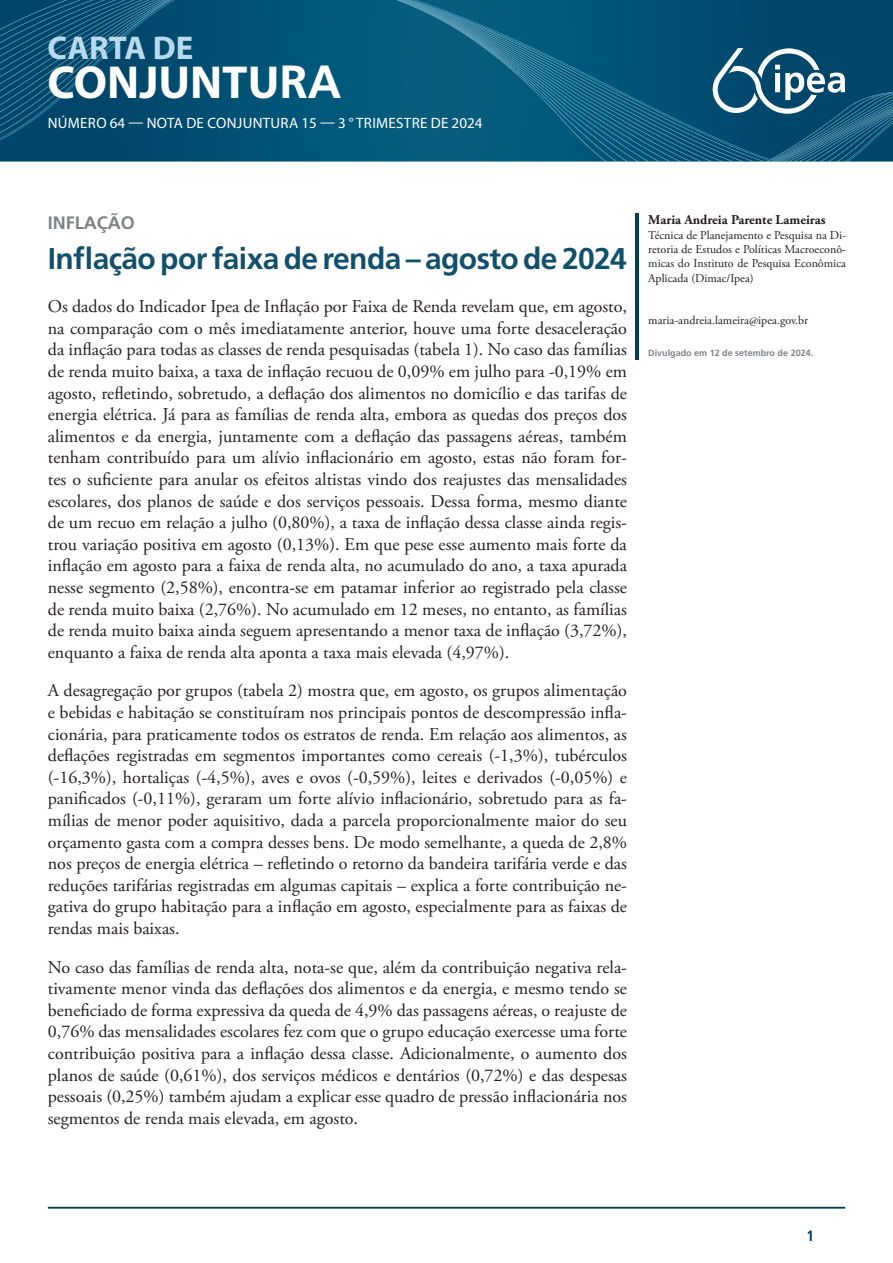
<style>
.page{position:relative;width:893px;height:1263px;background:#fff}
.page>*{position:absolute;margin:0;border:0;box-sizing:border-box;transform-origin:0 0}
.t1{font:700 46.5px "Myriad Pro";color:#fff}
.t2{font:700 33px "Myriad Pro";color:#b9d9ed}
.titulo-principal{font:700 30px "Frutiger LT Pro";letter-spacing:-.02em;color:#11506d}
.corpo_de_texto{font:18px/21.6px "Adobe Garamond Pro";color:#231f20;text-align:justify}
.titulo-sessao{font:700 18px "Frutiger LT Pro";color:#808285}
.t3{font:15px "Myriad Pro";letter-spacing:.02em;color:#fff}
.t4{font:700 condensed 15px "Frutiger LT Pro";color:#013d59}
.nome_autor{font:700 13.5px "Adobe Garamond Pro";color:#231f20}
.cargo_autor{font:12px/14.4px "Adobe Garamond Pro";color:#231f20;text-align:justify}
.email_autor{font:12px "Adobe Garamond Pro";color:#231f20}
.Data_publicação{font:700 9px "Frutiger LT Pro";color:#808285}
.s1{font-family:"Frutiger LT Pro"}
</style>
<div class="page">
<hr style="left:48px;top:1207px;width:797px;height:1px;background:#013d59">
<div style="left:777px;top:0;width:116px;height:48px;background:#00466b"></div>
<svg style="left:0;top:0;width:410px;height:162px;background:#015477"></svg>
<svg style="left:0;top:0;width:174px;height:140px;background:#084e72"></svg>
<svg style="left:410px;top:0;width:367px;height:162px;background:#095b7d"></svg>
<svg style="left:713px;top:48px;width:180px;height:114px;background:#256383"></svg>
<hr style="left:635px;top:213px;width:3px;height:146px;background:#013d59">
<h2 class="t2" style="left:48px;top:26px;width:147px">CARTA DE</h2>
<h1 class="t1" style="left:48px;top:52px;width:295px">CONJUNTU<span class="s1">RA</span></h1>
<p class="t3" style="left:48px;top:114px;width:436px">NÚMERO 64 — NOTA DE CONJUNTURA 15 — 3 ° TRIMESTRE DE 2024</p>
<p class="titulo-sessao" style="left:48px;top:212px;width:88px">INFLAÇÃO</p>
<p class="titulo-principal" style="left:48px;top:241px;width:581px">Inflação por faixa de renda – agosto de 2024</p>
<p class="corpo_de_texto" style="left:48px;top:296px;width:581px">Os dados do Indicador Ipea de Inflação por Faixa de Renda revelam que, em agosto, na comparação com o mês imediatamente anterior, houve uma forte desaceleração da inflação para todas as classes de renda pesquisadas (tabela 1). No caso das famílias de renda muito baixa, a taxa de inflação recuou de 0,09% em julho para -0,19% em agosto, refletindo, sobretudo, a deflação dos alimentos no domicílio e das tarifas de energia elétrica. Já para as famílias de renda alta, embora as quedas dos preços dos alimentos e da energia, juntamente com a deflação das passagens aéreas, também tenham contribuído para um alívio inflacionário em agosto, estas não foram for&shy;tes o suficiente para anular os efeitos altistas vindo dos reajustes das mensalidades escolares, dos planos de saúde e dos serviços pessoais. Dessa forma, mesmo diante de um recuo em relação a julho (0,80%), a taxa de inflação dessa classe ainda regis&shy;trou variação positiva em agosto (0,13%). Em que pese esse aumento mais forte da inflação em agosto para a faixa de renda alta, no acumulado do ano, a taxa apurada nesse segmento (2,58%), encontra-se em patamar inferior ao registrado pela classe de renda muito baixa (2,76%). No acumulado em 12 meses, no entanto, as famílias de renda muito baixa ainda seguem apresentando a menor taxa de inflação (3,72%), enquanto a faixa de renda alta aponta a taxa mais elevada (4,97%).</p>
<p class="corpo_de_texto" style="left:48px;top:680px;width:581px">A desagregação por grupos (tabela 2) mostra que, em agosto, os grupos alimentação e bebidas e habitação se constituíram nos principais pontos de descompressão infla&shy;cionária, para praticamente todos os estratos de renda. Em relação aos alimentos, as deflações registradas em segmentos importantes como cereais (-1,3%), tubérculos (-16,3%), hortaliças (-4,5%), aves e ovos (-0,59%), leites e derivados (-0,05%) e panificados (-0,11%), geraram um forte alívio inflacionário, sobretudo para as fa&shy;mílias de menor poder aquisitivo, dada a parcela proporcionalmente maior do seu orçamento gasta com a compra desses bens. De modo semelhante, a queda de 2,8% nos preços de energia elétrica – refletindo o retorno da bandeira tarifária verde e das reduções tarifárias registradas em algumas capitais – explica a forte contribuição ne&shy;gativa do grupo habitação para a inflação em agosto, especialmente para as faixas de rendas mais baixas.</p>
<p class="corpo_de_texto" style="left:48px;top:957px;width:581px">No caso das famílias de renda alta, nota-se que, além da contribuição negativa rela&shy;tivamente menor vinda das deflações dos alimentos e da energia, e mesmo tendo se beneficiado de forma expressiva da queda de 4,9% das passagens aéreas, o reajuste de 0,76% das mensalidades escolares fez com que o grupo educação exercesse uma forte contribuição positiva para a inflação dessa classe. Adicionalmente, o aumento dos planos de saúde (0,61%), dos serviços médicos e dentários (0,72%) e das despesas pessoais (0,25%) também ajudam a explicar esse quadro de pressão inflacionária nos segmentos de renda mais elevada, em agosto.</p>
<p class="nome_autor" style="left:648px;top:212px;width:179px">Maria Andreia Parente Lameiras</p>
<p class="cargo_autor" style="left:648px;top:228px;width:199px">Técnica de Planejamento e Pesquisa na Di&shy;retoria de Estudos e Políticas Macroeconô&shy;micas do Instituto de Pesquisa Econômica Aplicada (Dimac/Ipea)</p>
<p class="email_autor" style="left:648px;top:313px;width:161px">maria-andreia.lameira@ipea.gov.br</p>
<p class="Data_publicação" style="left:648px;top:347px;width:166px">Divulgado em 12 de setembro de 2024.</p>
<p class="t4" style="left:807px;top:1227px;width:9px">1</p>
</div>
